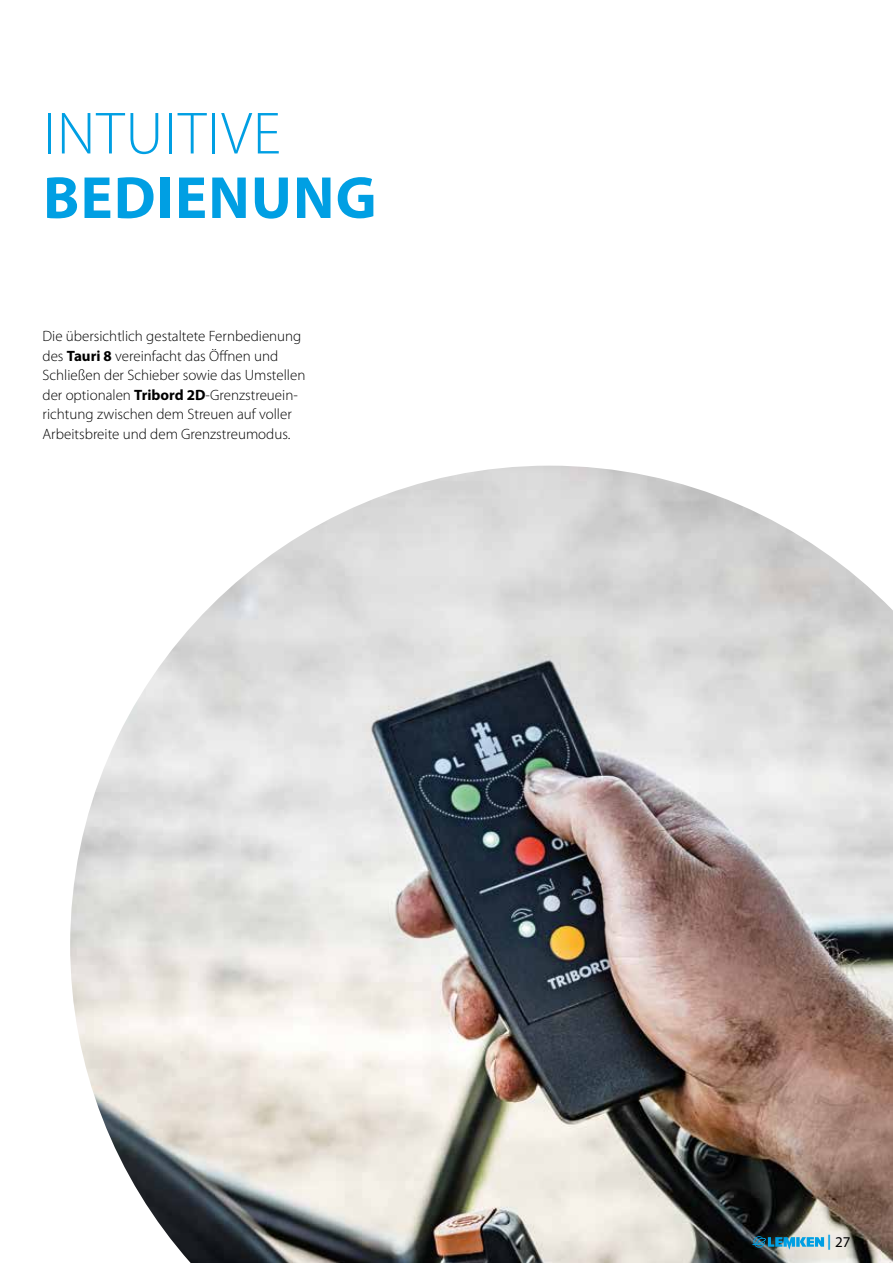
<style>
.page{position:relative;width:893px;height:1263px;background:#fff}
.page>*{position:absolute;margin:0;border:0;box-sizing:border-box;transform-origin:0 0}
.t1{font:300 60px "Myriad Pro";letter-spacing:.02em;color:#009fe3}
.t2{font:700 60px "Myriad Pro";letter-spacing:.02em;color:#009fe3}
.t3{font:300 15px/19.5px "Myriad Pro";color:#000}
.t4{font:15px "Myriad Pro";color:#000}
.s1{font-weight:700}
.s2{font-weight:700;color:#009fe3}
</style>
<div class="page">
<img style="left:70px;top:466px;width:823px;height:797px">
<svg style="left:751px;top:1236px;width:73px;height:13px"></svg>
<h1 class="t1" style="left:43px;top:97px;width:239px">INTUITIVE</h1>
<h1 class="t2" style="left:43px;top:159px;width:335px">BEDIENUNG</h1>
<p class="t3" style="left:43px;top:327px;width:264px">Die übersichtlich gestaltete Fernbedienung des <span class="s1">Tauri 8</span> vereinfacht das Öffnen und Schließen der Schieber sowie das Umstellen der optionalen <span class="s1">Tribord 2D</span>-Grenzstreuein&shy;richtung zwischen dem Streuen auf voller Arbeitsbreite und dem Grenzstreumodus.</p>
<p class="t4" style="left:827px;top:1232px;width:25px"><span class="s2">|</span> 27</p>
</div>
